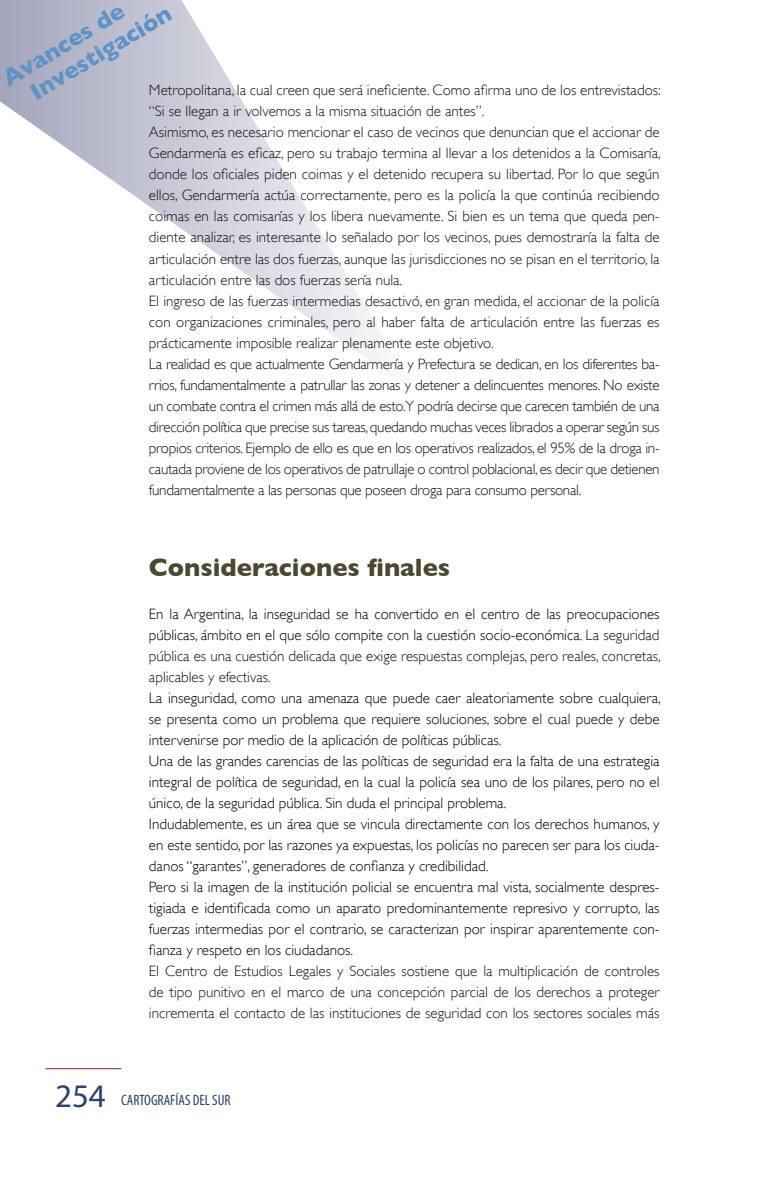
<style>
.page{position:relative;width:766px;height:1191px;background:#fff}
.page>*{position:absolute;margin:0;border:0;box-sizing:border-box;transform-origin:0 0}
.t1{font:700 25.5px "Gill Sans";color:#4a482e}
.t2{font:700 24px/26.2px "Gill Sans";color:#5e93c7}
.t3{font:300 15px/21px "Gill Sans";color:#151515}
.t4{font:300 15px/21px "Gill Sans";color:#000;text-align:justify}
.t5{font:condensed 15px "Myriad Pro";color:#28436f}
.s1{color:#151515}
.s2{font-stretch:normal;font-size:33px}
</style>
<div class="page">
<hr style="left:45px;top:1068px;width:76px;height:1px;background:#7c232b">
<svg style="left:0;top:0;width:377px;height:365px"></svg>
<h2 class="t2" style="left:12px;top:60px;width:162px;text-indent:-16px;rotate:-31deg">Avances de<br>Investigación</h2>
<p class="t3" style="left:149px;top:80px;width:513px">Metropolitana, la cual creen que será ineficiente. Como afirma uno de los entrevistados: “Si se llegan a ir volvemos a la misma situación de antes”.<br>Asimismo, es necesario mencionar el caso de vecinos que denuncian que el accionar de Gendarmería es eficaz, pero su trabajo termina al llevar a los detenidos a la Comisaría, donde los oficiales piden coimas y el detenido recupera su libertad. Por lo que según ellos, Gendarmería actúa correctamente, pero es la policía la que continúa recibiendo coimas en las comisarías y los libera nuevamente. Si bien es un tema que queda pen&shy;diente analizar, es interesante lo señalado por los vecinos, pues demostraría la falta de articulación entre las dos fuerzas, aunque las jurisdicciones no se pisan en el territorio, la articulación entre las dos fuerzas sería nula.<br>El ingreso de las fuerzas intermedias desactivó, en gran medida, el accionar de la policía con organizaciones criminales, pero al haber falta de articulación entre las fuerzas es prácticamente imposible realizar plenamente este objetivo.<br>La realidad es que actualmente Gendarmería y Prefectura se dedican, en los diferentes ba&shy;rrios, fundamentalmente a patrullar las zonas y detener a delincuentes menores. No existe un combate contra el crimen más allá de esto.Y podría decirse que carecen también de una dirección política que precise sus tareas, quedando muchas veces librados a operar según sus propios criterios. Ejemplo de ello es que en los operativos realizados, el 95% de la droga in&shy;cautada proviene de los operativos de patrullaje o control poblacional, es decir que detienen fundamentalmente a las personas que poseen droga para consumo personal.</p>
<h1 class="t1" style="left:149px;top:552px;width:303px">Consideraciones finales</h1>
<p class="t4" style="left:149px;top:603px;width:513px">En la Argentina, la inseguridad se ha convertido en el centro de las preocupaciones públicas, ámbito en el que sólo compite con la cuestión socio-económica. <span class="s1">La seguridad pública es una cuestión delicada que exige respuestas complejas, pero reales, concretas, aplicables y efectivas.</span></p>
<p class="t4" style="left:149px;top:687px;width:513px;text-align:left">La inseguridad, como una amenaza que puede caer aleatoriamente sobre cualquiera, se presenta como un problema que requiere soluciones, sobre el cual puede y debe intervenirse por medio de la aplicación de políticas públicas.<br>Una de las grandes carencias de las políticas de seguridad era la falta de una estrategia integral de política de seguridad, en la cual la policía sea uno de los pilares, pero no el único, de la seguridad pública. Sin duda el principal problema.<br>Indudablemente, es un área que se vincula directamente con los derechos humanos, y en este sentido, por las razones ya expuestas, los policías no parecen ser para los ciuda&shy;danos “garantes”, generadores de confianza y credibilidad.<br>Pero si la imagen de la institución policial se encuentra mal vista, socialmente despres&shy;tigiada e identificada como un aparato predominantemente represivo y corrupto, las fuerzas intermedias por el contrario, se caracterizan por inspirar aparentemente con&shy;fianza y respeto en los ciudadanos.</p>
<p class="t3" style="left:149px;top:960px;width:512px;text-align:justify">El Centro de Estudios Legales y Sociales sostiene que la multiplicación de controles de tipo punitivo en el marco de una concepción parcial de los derechos a proteger incrementa el contacto de las instituciones de seguridad con los sectores sociales más</p>
<p class="t5" style="left:55px;top:1091px;width:177px"><span class="s2">254</span> CARTOGRAFÍAS DEL SUR</p>
</div>
